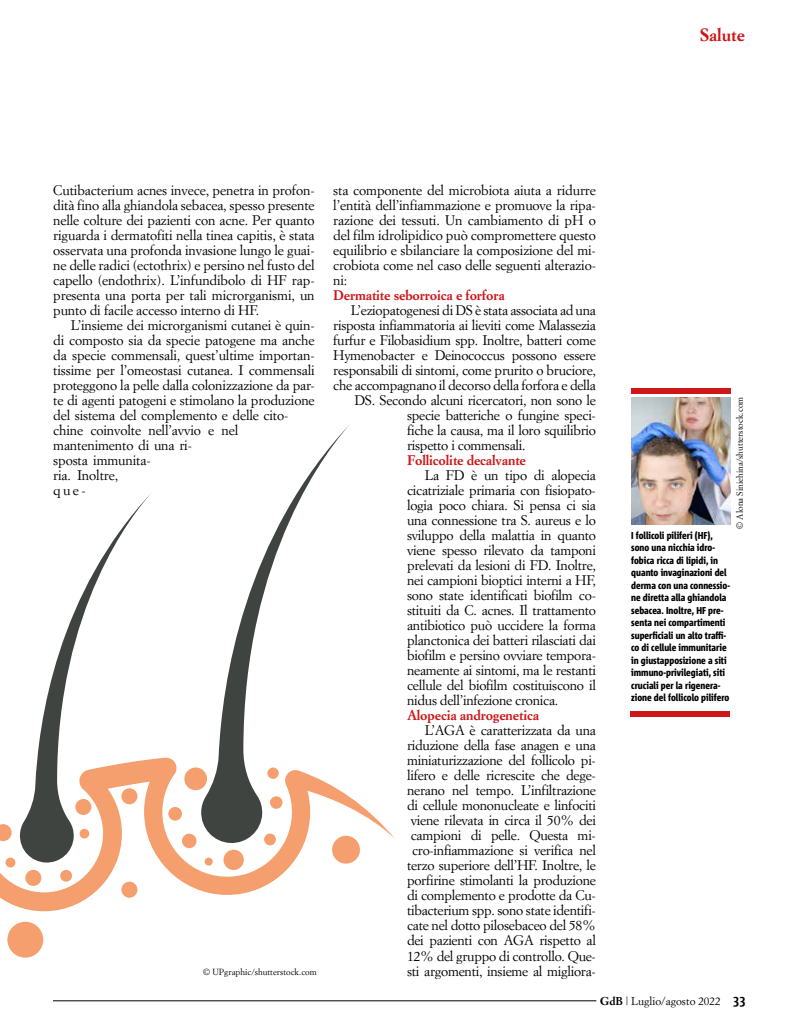
<style>
.page{position:relative;width:798px;height:1028px;background:#fff}
.page>*{position:absolute;margin:0;border:0;box-sizing:border-box;transform-origin:0 0}
.t1{font:700 17.5px "Simoncini Garamond";color:#cd1719}
.t2{font:13.75px/15px "Simoncini Garamond";letter-spacing:-.02em;color:#000;text-align:justify}
.t3{font:700 13.75px "Simoncini Garamond";letter-spacing:-.01em;color:#cd1719}
.t4{font:11.25px "Simoncini Garamond";color:#000}
.t5{font:800 10px/12.5px "Corpid Cd OT";color:#000}
.t6{font:8.75px "Simoncini Garamond";color:#000}
.s1{font-weight:700}
.s2{font-family:"Corpid Cd OT";font-weight:700;font-size:13.75px}
</style>
<div class="page">
<hr style="left:53px;top:1000px;width:543px;height:1px;background:#000">
<svg style="left:0;top:757px;width:395px;height:155px"></svg>
<div style="left:332px;top:835px;width:28px;height:28px;background:#f49f6d;border-radius:50%"></div>
<div style="left:7px;top:921px;width:36px;height:36px;background:#f49f6d;border-radius:50%"></div>
<div style="left:121px;top:881px;width:16px;height:16px;background:#f49f6d;border-radius:50%"></div>
<svg style="left:0;top:824px;width:12px;height:17px"></svg>
<div style="left:5px;top:857px;width:10px;height:10px;background:#f49f6d;border-radius:50%"></div>
<div style="left:25px;top:870px;width:16px;height:16px;background:#f49f6d;border-radius:50%"></div>
<div style="left:60px;top:870px;width:12px;height:11px;background:#f49f6d;border-radius:50%"></div>
<div style="left:184px;top:767px;width:23px;height:23px;background:#f49f6d;border-radius:50%"></div>
<div style="left:168px;top:807px;width:14px;height:13px;background:#f49f6d;border-radius:50%"></div>
<div style="left:182px;top:833px;width:14px;height:15px;background:#f49f6d;border-radius:50%"></div>
<div style="left:204px;top:857px;width:8px;height:8px;background:#f49f6d;border-radius:50%"></div>
<div style="left:223px;top:849px;width:21px;height:21px;background:#f49f6d;border-radius:50%"></div>
<div style="left:264px;top:833px;width:12px;height:12px;background:#f49f6d;border-radius:50%"></div>
<svg style="left:19px;top:494px;width:134px;height:369px"></svg>
<svg style="left:200px;top:424px;width:151px;height:419px"></svg>
<div style="left:630px;top:711px;width:99px;height:5px;background:#cd1719"></div>
<div style="left:631px;top:388px;width:99px;height:5px;background:#cd1719"></div>
<img style="left:631px;top:397px;width:99px;height:127px">
<p class="t1" style="left:699px;top:24px;width:46px">Salute</p>
<p class="t2" style="left:53px;top:182px;width:263px">Cutibacterium acnes invece, penetra in profon&shy;dità fino alla ghiandola sebacea, spesso presente nelle colture dei pazienti con acne. Per quanto riguarda i dermatofiti nella tinea capitis, è stata osservata una profonda invasione lungo le guai&shy;ne delle radici (ectothrix) e persino nel fusto del capello (endothrix). L’infundibolo di HF rap&shy;presenta una porta per tali microrganismi, un punto di facile accesso interno di HF.</p>
<p class="t2" style="left:53px;top:317px;width:263px;text-align:left;text-indent:18px">L’insieme dei microrganismi cutanei è quin&shy;di composto sia da specie patogene ma anche da specie commensali, quest’ultime importan&shy;tissime per l’omeostasi cutanea. I commensali proteggono la pelle dalla colonizzazione da par&shy;te di agenti patogeni e stimolano la produzione del sistema del complemento e delle cito&shy;chine coinvolte nell’avvio e nel mantenimento di una ri-<br>sposta immunita-<br>ria. Inoltre,<br>que-</p>
<p class="t6" style="left:203px;top:966px;width:115px">© UPgraphic/shutterstock.com</p>
<p class="t2" style="left:333px;top:182px;width:264px">sta componente del microbiota aiuta a ridurre l’entità dell’infiammazione e promuove la ripa&shy;razione dei tessuti. Un cambiamento di pH o del film idrolipidico può compromettere questo equilibrio e sbilanciare la composizione del mi&shy;crobiota come nel caso delle seguenti alterazio&shy;ni:</p>
<p class="t3" style="left:333px;top:287px;width:173px">Dermatite seborroica e forfora</p>
<p class="t2" style="left:351px;top:302px;width:246px">L’eziopatogenesi di DS è stata associata ad una</p>
<p class="t2" style="left:333px;top:317px;width:264px">risposta infiammatoria ai lieviti come Malassezia</p>
<p class="t2" style="left:333px;top:332px;width:264px">furfur e Filobasidium spp. Inoltre, batteri come</p>
<p class="t2" style="left:333px;top:347px;width:264px">Hymenobacter e Deinococcus possono essere</p>
<p class="t2" style="left:333px;top:362px;width:264px">responsabili di sintomi, come prurito o bruciore,</p>
<p class="t2" style="left:333px;top:377px;width:264px">che accompagnano il decorso della forfora e della</p>
<p class="t2" style="left:354px;top:392px;width:243px">DS. Secondo alcuni ricercatori, non sono le</p>
<p class="t2" style="left:407px;top:407px;width:190px">specie batteriche o fungine speci-</p>
<p class="t2" style="left:407px;top:422px;width:190px">fiche la causa, ma il loro squilibrio</p>
<p class="t2" style="left:407px;top:437px;width:120px">rispetto i commensali.</p>
<p class="t3" style="left:407px;top:452px;width:120px">Follicolite decalvante</p>
<p class="t2" style="left:407px;top:467px;width:190px;text-indent:18px">La FD è un tipo di alopecia cicatriziale primaria con fisiopato&shy;logia poco chiara. Si pensa ci sia una connessione tra S. aureus e lo sviluppo della malattia in quanto viene spesso rilevato da tamponi prelevati da lesioni di FD. Inoltre, nei campioni bioptici interni a HF, sono state identificati biofilm co&shy;stituiti da C. acnes. Il trattamento antibiotico può uccidere la forma planctonica dei batteri rilasciati dai biofilm e persino ovviare tempora&shy;neamente ai sintomi, ma le restanti cellule del biofilm costituiscono il nidus dell’infezione cronica.</p>
<p class="t3" style="left:407px;top:707px;width:133px">Alopecia androgenetica</p>
<p class="t2" style="left:407px;top:722px;width:190px;text-align:right">L’AGA è caratterizzata da una riduzione della fase anagen e una miniaturizzazione del follicolo pi&shy;lifero e delle ricrescite che dege&shy;nerano nel tempo. L’infiltrazione di cellule mononucleate e linfociti viene rilevata in circa il 50% dei campioni di pelle. Questa mi&shy;cro-infiammazione si verifica nel terzo superiore dell’HF. Inoltre, le porfirine stimolanti la produzione di complemento e prodotte da Cu&shy;tibacterium spp. sono state identifi&shy;cate nel dotto pilosebaceo del 58% dei pazienti con AGA rispetto al 12% del gruppo di controllo. Que&shy;sti argomenti, insieme al migliora-</p>
<p class="t6" style="left:734px;top:528px;width:133px;rotate:-90deg">© Alona Siniehina/shutterstock.com</p>
<p class="t5" style="left:631px;top:529px;width:100px">I follicoli piliferi (HF), sono una nicchia idro&shy;fobica ricca di lipidi, in quanto invaginazioni del derma con una connessio&shy;ne diretta alla ghiandola sebacea. Inoltre, HF pre&shy;senta nei compartimenti superficiali un alto traffi&shy;co di cellule immunitarie in giustapposizione a siti immuno-privilegiati, siti cruciali per la rigenera&shy;zione del follicolo pilifero</p>
<p class="t4" style="left:600px;top:994px;width:147px"><span class="s1">GdB</span> | Luglio/agosto 2022 <span class="s2">33</span></p>
</div>
